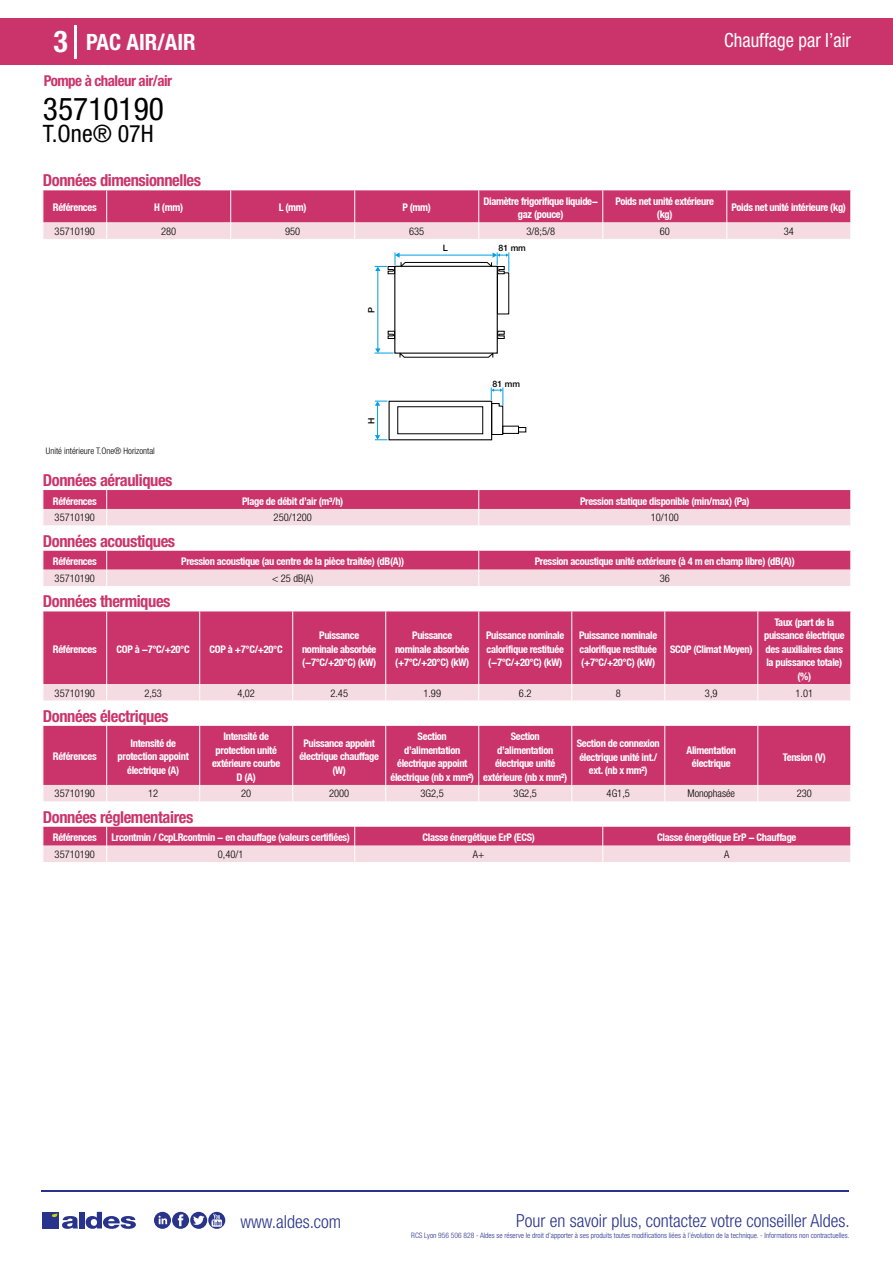
<style>
.page{position:relative;width:893px;height:1263px;background:#fff}
.page>*{position:absolute;margin:0;border:0;box-sizing:border-box;transform-origin:0 0}
.t1{font:condensed 31.5px "Helvetica Neue LT Std";color:#000}
.t2{font:700 condensed 30px "Helvetica Neue LT Std";color:#fff}
.t3{font:condensed 24px "Helvetica Neue LT Std";color:#000}
.t4{font:700 condensed 22.5px "Helvetica Neue LT Std";color:#fff}
.t5{font:condensed 19.5px "Helvetica Neue LT Std";color:#fff;scale:.95 1}
.t6{font:300 condensed 18px "Helvetica Neue";color:#28348b}
.t7{font:700 condensed 16.5px "Helvetica Neue LT Std";letter-spacing:-.025em;color:#cb346b}
.t8{font:700 condensed 15px "Helvetica Neue LT Std";letter-spacing:-.035em;color:#cb346b}
.t9{font:700 condensed 10.5px/13.5px "Helvetica Neue";letter-spacing:-.03em;color:#fff;text-align:center}
.t10{font:300 condensed 10.5px "Helvetica Neue";color:#000}
.t11{font:300 condensed 9px "Helvetica Neue";color:#000}
.t12{font:500 8.7px "Helvetica Neue";color:#000}
.t13{font:300 condensed 7.5px "Helvetica Neue";color:#28348b}
</style>
<div class="page">
<div style="left:0;top:18px;width:893px;height:46px;background:#cb346b"></div>
<hr style="left:74px;top:25px;width:2px;height:33px;background:#fff">
<hr style="left:41px;top:1190px;width:808px;height:1px;background:#28348b">
<svg style="left:154px;top:1212px;width:71px;height:17px"></svg>
<div style="left:42px;top:1212px;width:17px;height:16px;background:#28348b"></div>
<div style="left:79px;top:1212px;width:5px;height:16px;background:#28348b"></div>
<svg style="left:86px;top:1212px;width:50px;height:17px"></svg>
<svg style="left:52px;top:1213px;width:26px;height:16px"></svg>
<svg style="left:43px;top:190px;width:808px;height:49px;background:#d97095"></svg>
<div style="left:389px;top:401px;width:103px;height:39px;border:1px solid #000"></div>
<hr style="left:377px;top:405px;width:1px;height:31px;background:#009fe3">
<svg style="left:375px;top:401px;width:12px;height:5px"></svg>
<svg style="left:375px;top:435px;width:12px;height:5px"></svg>
<svg style="left:491px;top:387px;width:35px;height:48px"></svg>
<svg style="left:374px;top:252px;width:136px;height:106px"></svg>
<svg style="left:43px;top:490px;width:808px;height:36px;background:#de84a4"></svg>
<svg style="left:43px;top:551px;width:808px;height:35px;background:#de84a3"></svg>
<div style="left:44px;top:611px;width:806px;height:73px;background:#cb346b"></div>
<hr style="left:106px;top:611px;width:1px;height:73px;background:#fff">
<hr style="left:199px;top:611px;width:1px;height:73px;background:#fff">
<hr style="left:292px;top:611px;width:1px;height:73px;background:#fff">
<hr style="left:385px;top:611px;width:1px;height:73px;background:#fff">
<hr style="left:478px;top:611px;width:1px;height:73px;background:#fff">
<hr style="left:571px;top:611px;width:1px;height:73px;background:#fff">
<hr style="left:664px;top:611px;width:1px;height:73px;background:#fff">
<hr style="left:757px;top:611px;width:1px;height:73px;background:#fff">
<svg style="left:43px;top:684px;width:808px;height:17px;background:#f4dde3"></svg>
<div style="left:44px;top:726px;width:806px;height:59px;background:#cb346b"></div>
<hr style="left:106px;top:726px;width:1px;height:59px;background:#fff">
<hr style="left:199px;top:726px;width:1px;height:59px;background:#fff">
<hr style="left:292px;top:726px;width:1px;height:59px;background:#fff">
<hr style="left:385px;top:726px;width:1px;height:59px;background:#fff">
<hr style="left:478px;top:726px;width:1px;height:59px;background:#fff">
<hr style="left:571px;top:726px;width:1px;height:59px;background:#fff">
<hr style="left:664px;top:726px;width:1px;height:59px;background:#fff">
<hr style="left:757px;top:726px;width:1px;height:59px;background:#fff">
<svg style="left:43px;top:785px;width:808px;height:17px;background:#f4dde3"></svg>
<svg style="left:43px;top:827px;width:808px;height:35px;background:#de84a3"></svg>
<h2 class="t2" style="left:54px;top:24px;width:16px">3</h2>
<h3 class="t4" style="left:86px;top:28px;width:111px">PAC AIR/AIR</h3>
<h3 class="t5" style="left:724px;top:29px;width:135px">Chauffage par l’air</h3>
<h3 class="t8" style="left:44px;top:71px;width:130px">Pompe à chaleur air/air</h3>
<h1 class="t1" style="left:43px;top:91px;width:122px">35710190</h1>
<h3 class="t3" style="left:43px;top:120px;width:112px">T.One® 07H</h3>
<h3 class="t7" style="left:43px;top:170px;width:160px">Données dimensionnelles</h3>
<p class="t9" style="left:53px;top:201px;width:45px">Références</p>
<p class="t9" style="left:154px;top:201px;width:30px">H (mm)</p>
<p class="t9" style="left:279px;top:201px;width:29px">L (mm)</p>
<p class="t9" style="left:402px;top:201px;width:30px">P (mm)</p>
<p class="t9" style="left:483px;top:194px;width:116px">Diamètre frigorifique liquide&shy;gaz (pouce)</p>
<p class="t9" style="left:615px;top:194px;width:100px">Poids net unité extérieure (kg)</p>
<p class="t9" style="left:732px;top:201px;width:116px">Poids net unité intérieure (kg)</p>
<p class="t10" style="left:55px;top:225px;width:42px">35710190</p>
<p class="t10" style="left:161px;top:225px;width:17px">280</p>
<p class="t10" style="left:285px;top:225px;width:17px">950</p>
<p class="t10" style="left:409px;top:225px;width:17px">635</p>
<p class="t10" style="left:526px;top:225px;width:30px">3/8;5/8</p>
<p class="t10" style="left:660px;top:225px;width:12px">60</p>
<p class="t10" style="left:784px;top:225px;width:12px">34</p>
<p class="t12" style="left:366px;top:313px;width:7px;rotate:-90deg">P</p>
<p class="t12" style="left:366px;top:424px;width:8px;rotate:-90deg">H</p>
<p class="t12" style="left:443px;top:243px;width:7px">L</p>
<p class="t12" style="left:498px;top:243px;width:29px">81 mm</p>
<p class="t12" style="left:493px;top:378px;width:29px">81 mm</p>
<p class="t11" style="left:46px;top:446px;width:110px">Unité intérieure T.One® Horizontal</p>
<h3 class="t7" style="left:43px;top:470px;width:131px">Données aérauliques</h3>
<p class="t9" style="left:53px;top:494px;width:45px">Références</p>
<p class="t9" style="left:242px;top:494px;width:103px">Plage de débit d’air (m³/h)</p>
<p class="t9" style="left:580px;top:494px;width:171px">Pression statique disponible (min/max) (Pa)</p>
<p class="t10" style="left:55px;top:512px;width:42px">35710190</p>
<p class="t10" style="left:274px;top:512px;width:40px">250/1200</p>
<p class="t10" style="left:651px;top:512px;width:30px">10/100</p>
<h3 class="t7" style="left:43px;top:531px;width:134px">Données acoustiques</h3>
<p class="t9" style="left:53px;top:555px;width:45px">Références</p>
<p class="t9" style="left:181px;top:555px;width:225px">Pression acoustique (au centre de la pièce traitée) (dB(A))</p>
<p class="t9" style="left:535px;top:555px;width:262px">Pression acoustique unité extérieure (à 4 m en champ libre) (dB(A))</p>
<p class="t10" style="left:55px;top:572px;width:42px">35710190</p>
<p class="t10" style="left:272px;top:572px;width:43px">&lt; 25 dB(A)</p>
<p class="t10" style="left:660px;top:572px;width:12px">36</p>
<h3 class="t7" style="left:43px;top:591px;width:129px">Données thermiques</h3>
<p class="t9" style="left:53px;top:642px;width:45px">Références</p>
<p class="t9" style="left:117px;top:642px;width:75px">COP à -7°C/+20°C</p>
<p class="t9" style="left:210px;top:642px;width:75px">COP à +7°C/+20°C</p>
<p class="t9" style="left:764px;top:615px;width:82px">Taux (part de la puissance électrique des auxiliaires dans la puissance totale) (%)</p>
<p class="t9" style="left:302px;top:629px;width:76px">Puissance nominale absorbée (-7°C/+20°C) (kW)</p>
<p class="t9" style="left:395px;top:629px;width:76px">Puissance nominale absorbée (+7°C/+20°C) (kW)</p>
<p class="t9" style="left:486px;top:629px;width:80px;text-align:justify">Puissance nominale calorifique restituée (-7°C/+20°C) (kW)</p>
<p class="t9" style="left:579px;top:629px;width:80px;text-align:justify">Puissance nominale calorifique restituée (+7°C/+20°C) (kW)</p>
<p class="t9" style="left:670px;top:642px;width:84px">SCOP (Climat Moyen)</p>
<p class="t10" style="left:55px;top:687px;width:42px">35710190</p>
<p class="t10" style="left:144px;top:687px;width:19px">2,53</p>
<p class="t10" style="left:237px;top:687px;width:19px">4,02</p>
<p class="t10" style="left:330px;top:687px;width:19px">2.45</p>
<p class="t10" style="left:423px;top:687px;width:19px">1.99</p>
<p class="t10" style="left:519px;top:687px;width:14px">6.2</p>
<p class="t10" style="left:616px;top:687px;width:7px">8</p>
<p class="t10" style="left:705px;top:687px;width:14px">3,9</p>
<p class="t10" style="left:795px;top:687px;width:19px">1.01</p>
<h3 class="t7" style="left:43px;top:706px;width:127px">Données électriques</h3>
<p class="t9" style="left:53px;top:750px;width:45px">Références</p>
<p class="t9" style="left:118px;top:736px;width:73px">Intensité de protection appoint électrique (A)</p>
<p class="t9" style="left:212px;top:730px;width:70px">Intensité de protection unité extérieure courbe<br>D (A)</p>
<p class="t9" style="left:299px;top:736px;width:81px">Puissance appoint électrique chauffage (W)</p>
<p class="t9" style="left:390px;top:730px;width:85px">Section d’alimentation électrique appoint électrique (nb x mm²)</p>
<p class="t9" style="left:483px;top:730px;width:86px">Section d’alimentation électrique unité extérieure (nb x mm²)</p>
<p class="t9" style="left:577px;top:736px;width:85px">Section de connexion électrique unité int./ ext. (nb x mm²)</p>
<p class="t9" style="left:686px;top:743px;width:51px">Alimentation électrique</p>
<p class="t9" style="left:783px;top:750px;width:44px">Tension (V)</p>
<p class="t10" style="left:55px;top:788px;width:42px">35710190</p>
<p class="t10" style="left:148px;top:788px;width:12px">12</p>
<p class="t10" style="left:241px;top:788px;width:12px">20</p>
<p class="t10" style="left:329px;top:788px;width:22px">2000</p>
<p class="t10" style="left:421px;top:788px;width:25px">3G2,5</p>
<p class="t10" style="left:514px;top:788px;width:25px">3G2,5</p>
<p class="t10" style="left:607px;top:788px;width:25px">4G1,5</p>
<p class="t10" style="left:687px;top:788px;width:49px">Monophasée</p>
<p class="t10" style="left:797px;top:788px;width:17px">230</p>
<h3 class="t7" style="left:43px;top:807px;width:152px">Données réglementaires</h3>
<p class="t9" style="left:53px;top:831px;width:45px">Références</p>
<p class="t9" style="left:111px;top:831px;width:240px">Lrcontmin / CcpLRcontmin - en chauffage (valeurs certifiées)</p>
<p class="t9" style="left:423px;top:831px;width:114px">Classe énergétique ErP (ECS)</p>
<p class="t9" style="left:657px;top:831px;width:141px">Classe énergétique ErP - Chauffage</p>
<p class="t10" style="left:55px;top:848px;width:42px">35710190</p>
<p class="t10" style="left:218px;top:848px;width:27px">0,40/1</p>
<p class="t10" style="left:473px;top:848px;width:13px">A+</p>
<p class="t10" style="left:724px;top:848px;width:7px">A</p>
<h3 class="t6" style="left:240px;top:1211px;width:102px">www.aldes.com</h3>
<h3 class="t6" style="left:516px;top:1211px;width:335px">Pour en savoir plus, contactez votre conseiller Aldes.</h3>
<p class="t13" style="left:411px;top:1230px;width:440px">RCS Lyon 956 506 828 - Aldes se réserve le droit d’apporter à ses produits toutes modifications liées à l’évolution de la technique. - Informations non contractuelles.</p>
</div>
